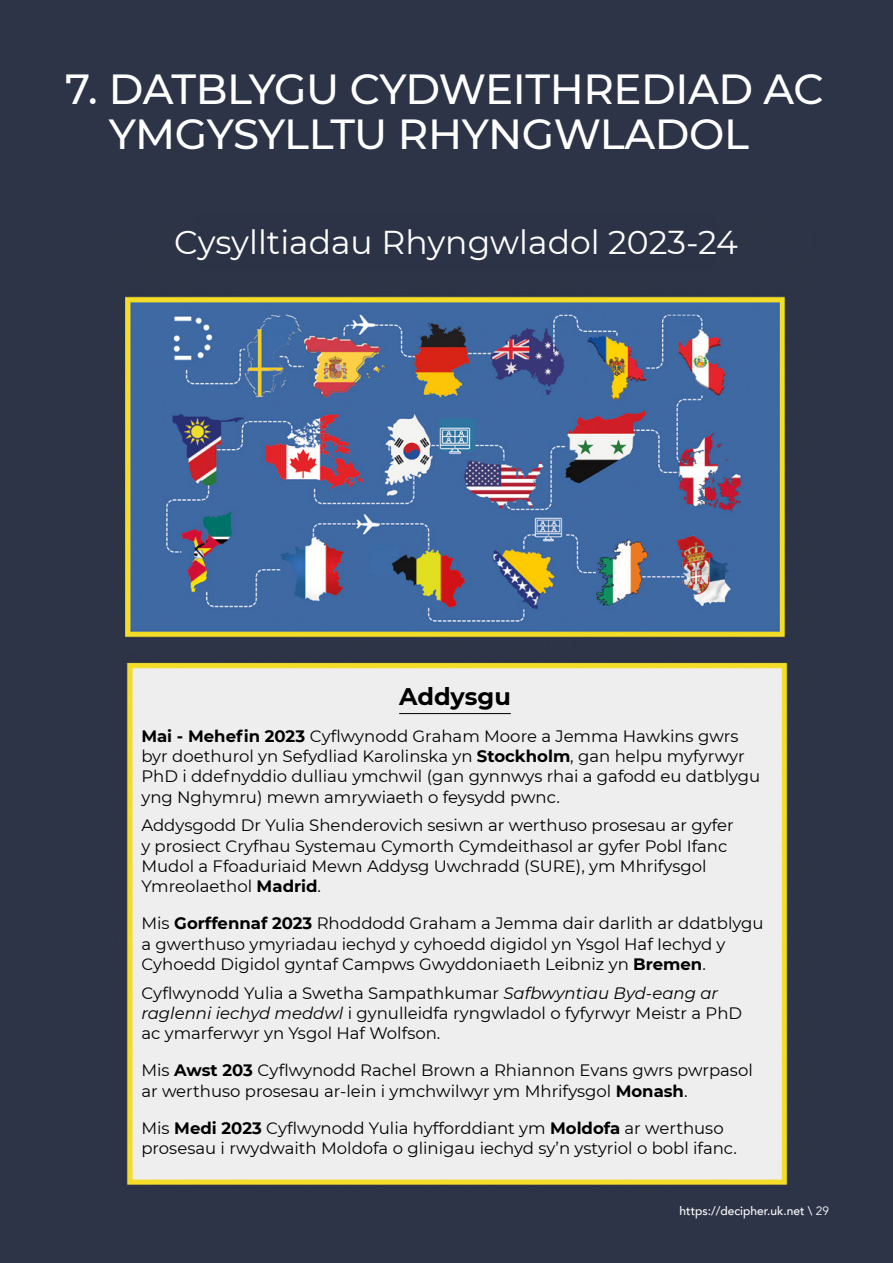
<style>
.page{position:relative;width:893px;height:1263px;background:#2d3447}
.page>*{position:absolute;margin:0;border:0;box-sizing:border-box;transform-origin:0 0}
.t1{font:500 42px/45px "Montserrat";letter-spacing:-.01em;color:#fff}
.t2{font:33px "Montserrat";color:#fff}
.t3{font:700 24px "Montserrat";color:#000}
.t4{font:16.5px/20.2px "Montserrat";color:#000}
.t5{font:500 12px "Avenir";color:#fff}
.s1{font-weight:700}
.s2{font-style:italic}
.s3{font-weight:400}
</style>
<div class="page">
<img style="left:125px;top:296px;width:664px;height:891px">
<hr style="left:399px;top:713px;width:112px;height:1px;background:#000">
<h1 class="t1" style="left:109px;top:65px;width:716px;text-indent:-44px">7. DATBLYGU CYDWEITHREDIAD AC<br>YMGYSYLLTU RHYNGWLADOL</h1>
<h2 class="t2" style="left:174px;top:220px;width:565px">Cysylltiadau Rhyngwladol 2023-24</h2>
<h3 class="t3" style="left:399px;top:679px;width:113px">Addysgu</h3>
<p class="t4" style="left:141px;top:725px;width:620px"><span class="s1">Mai - Mehefin 2023</span> Cyflwynodd Graham Moore a Jemma Hawkins gwrs byr doethurol yn Sefydliad Karolinska yn <span class="s1">Stockholm</span>, gan helpu myfyrwyr PhD i ddefnyddio dulliau ymchwil (gan gynnwys rhai a gafodd eu datblygu yng Nghymru) mewn amrywiaeth o feysydd pwnc.</p>
<p class="t4" style="left:141px;top:815px;width:594px">Addysgodd Dr Yulia Shenderovich sesiwn ar werthuso prosesau ar gyfer y prosiect Cryfhau Systemau Cymorth Cymdeithasol ar gyfer Pobl Ifanc Mudol a Ffoaduriaid Mewn Addysg Uwchradd (SURE), ym Mhrifysgol Ymreolaethol <span class="s1">Madrid</span>.</p>
<p class="t4" style="left:141px;top:913px;width:624px">Mis <span class="s1">Gorffennaf 2023</span> Rhoddodd Graham a Jemma dair darlith ar ddatblygu a gwerthuso ymyriadau iechyd y cyhoedd digidol yn Ysgol Haf Iechyd y<br>Cyhoedd Digidol gyntaf Campws Gwyddoniaeth Leibniz yn <span class="s1">Bremen</span>.</p>
<p class="t4" style="left:141px;top:982px;width:602px">Cyflwynodd Yulia a Swetha Sampathkumar <span class="s2">Safbwyntiau Byd-eang ar raglenni iechyd meddwl</span> i gynulleidfa ryngwladol o fyfyrwyr Meistr a PhD ac ymarferwyr yn Ysgol Haf Wolfson.</p>
<p class="t4" style="left:141px;top:1060px;width:613px">Mis <span class="s1">Awst 203</span> Cyflwynodd Rachel Brown a Rhiannon Evans gwrs pwrpasol ar werthuso prosesau ar-lein i ymchwilwyr ym Mhrifysgol <span class="s1">Monash</span>.</p>
<p class="t4" style="left:141px;top:1117px;width:597px">Mis <span class="s1">Medi 2023</span> Cyflwynodd Yulia hyfforddiant ym <span class="s1">Moldofa</span> ar werthuso prosesau i rwydwaith Moldofa o glinigau iechyd sy’n ystyriol o bobl ifanc.</p>
<p class="t5" style="left:680px;top:1201px;width:151px">https://decipher.uk.net \ <span class="s3">29</span></p>
</div>
